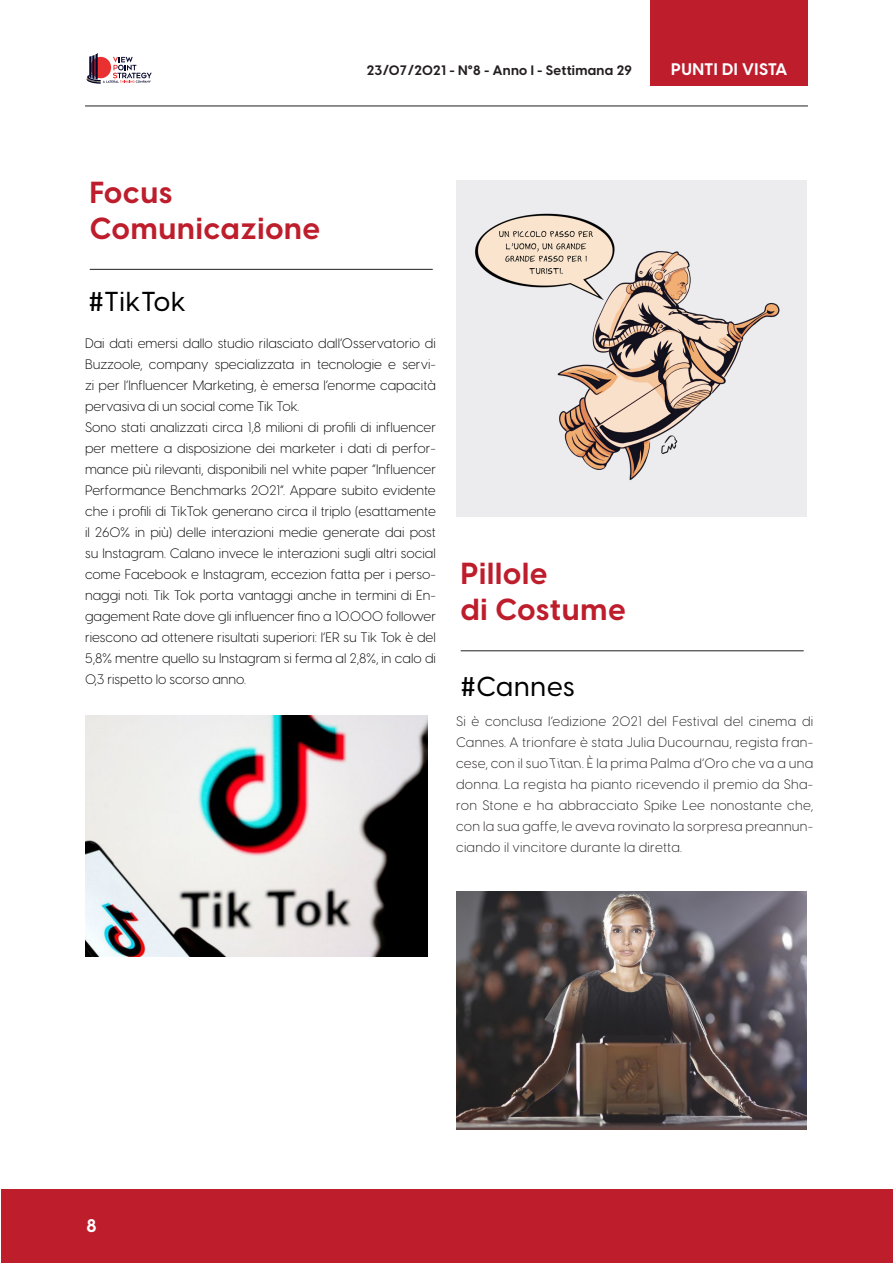
<style>
.page{position:relative;width:893px;height:1263px;background:#fff}
.page>*{position:absolute;margin:0;border:0;box-sizing:border-box;transform-origin:0 0}
.titolo{font:700 30px "Visby CF";letter-spacing:.03em;color:#be1d2c}
.titolo-2{font:500 27px "Visby CF";letter-spacing:.03em;color:#000001}
.t1{font:700 18px "Visby CF";color:#fff}
.t2{font:700 16.5px "Visby CF";letter-spacing:.03em;color:#fff}
.testo{font:300 13.5px/21px "Visby CF";color:#000001;text-align:justify}
.testo-2{font:300 13.5px/21px "Visby CF";letter-spacing:.02em;color:#231f20;text-align:justify}
.t3{font:700 13.5px "Visby CF";letter-spacing:.02em;color:#231f20}
.s1{font-style:italic}
</style>
<div class="page">
<div style="left:651px;top:0;width:157px;height:85px;background:#be1d2c"></div>
<div style="left:1px;top:1189px;width:892px;height:74px;background:#be1d2c"></div>
<svg style="left:87px;top:53px;width:65px;height:31px"></svg>
<hr style="left:85px;top:106px;width:723px;height:1px;background:#231f20">
<div style="left:456px;top:180px;width:351px;height:336px;background:#ececee"></div>
<img style="left:85px;top:715px;width:342px;height:241px">
<hr style="left:90px;top:269px;width:343px;height:1px;background:#231f20">
<img style="left:456px;top:892px;width:351px;height:238px">
<hr style="left:461px;top:650px;width:343px;height:1px;background:#231f20">
<img style="left:475px;top:213px;width:305px;height:267px">
<p class="titolo" style="left:90px;top:173px;width:84px">Focus</p>
<p class="titolo" style="left:90px;top:209px;width:232px">Comunicazione</p>
<p class="t3" style="left:367px;top:62px;width:267px">23/07/2021 - N°8 - Anno I - Settimana 29</p>
<p class="t2" style="left:671px;top:58px;width:118px">PUNTI DI VISTA</p>
<p class="titolo-2" style="left:89px;top:285px;width:98px">#TikTok</p>
<p class="testo" style="left:85px;top:333px;width:352px">Dai dati emersi dallo studio rilasciato dall’Osservatorio di Buzzoole, company specializzata in tecnologie e servi&shy;zi per l’Influencer Marketing, è emersa l’enorme capacità pervasiva di un social come Tik Tok.</p>
<p class="testo" style="left:85px;top:417px;width:353px">Sono stati analizzati circa 1,8 milioni di profili di influencer per mettere a disposizione dei marketer i dati di perfor&shy;mance più rilevanti, disponibili nel white paper “Influencer Performance Benchmarks 2021”. Appare subito evidente che i profili di TikTok generano circa il triplo (esattamente il 260% in più) delle interazioni medie generate dai post su Instagram. Calano invece le interazioni sugli altri social come Facebook e Instagram, eccezion fatta per i perso&shy;naggi noti. Tik Tok porta vantaggi anche in termini di En&shy;gagement Rate dove gli influencer fino a 10.000 follower riescono ad ottenere risultati superiori: l’ER su Tik Tok è del 5,8% mentre quello su Instagram si ferma al 2,8%, in calo di 0,3 rispetto lo scorso anno.</p>
<p class="titolo" style="left:461px;top:555px;width:88px">Pillole</p>
<p class="titolo" style="left:461px;top:591px;width:166px">di Costume</p>
<p class="titolo-2" style="left:461px;top:670px;width:115px">#Cannes</p>
<p class="testo-2" style="left:456px;top:711px;width:359px">Si è conclusa l’edizione 2021 del Festival del cinema di Cannes. A trionfare è stata Julia Ducournau, regista fran&shy;cese, con il suo <span class="s1">Titan.</span>È la prima Palma d’Oro che va a una donna. La regista ha pianto ricevendo il premio da Sha&shy;ron Stone e ha abbracciato Spike Lee nonostante che, con la sua gaffe, le aveva rovinato la sorpresa preannun&shy;ciando il vincitore durante la diretta.</p>
<h3 class="t1" style="left:87px;top:1214px;width:12px">8</h3>
</div>
